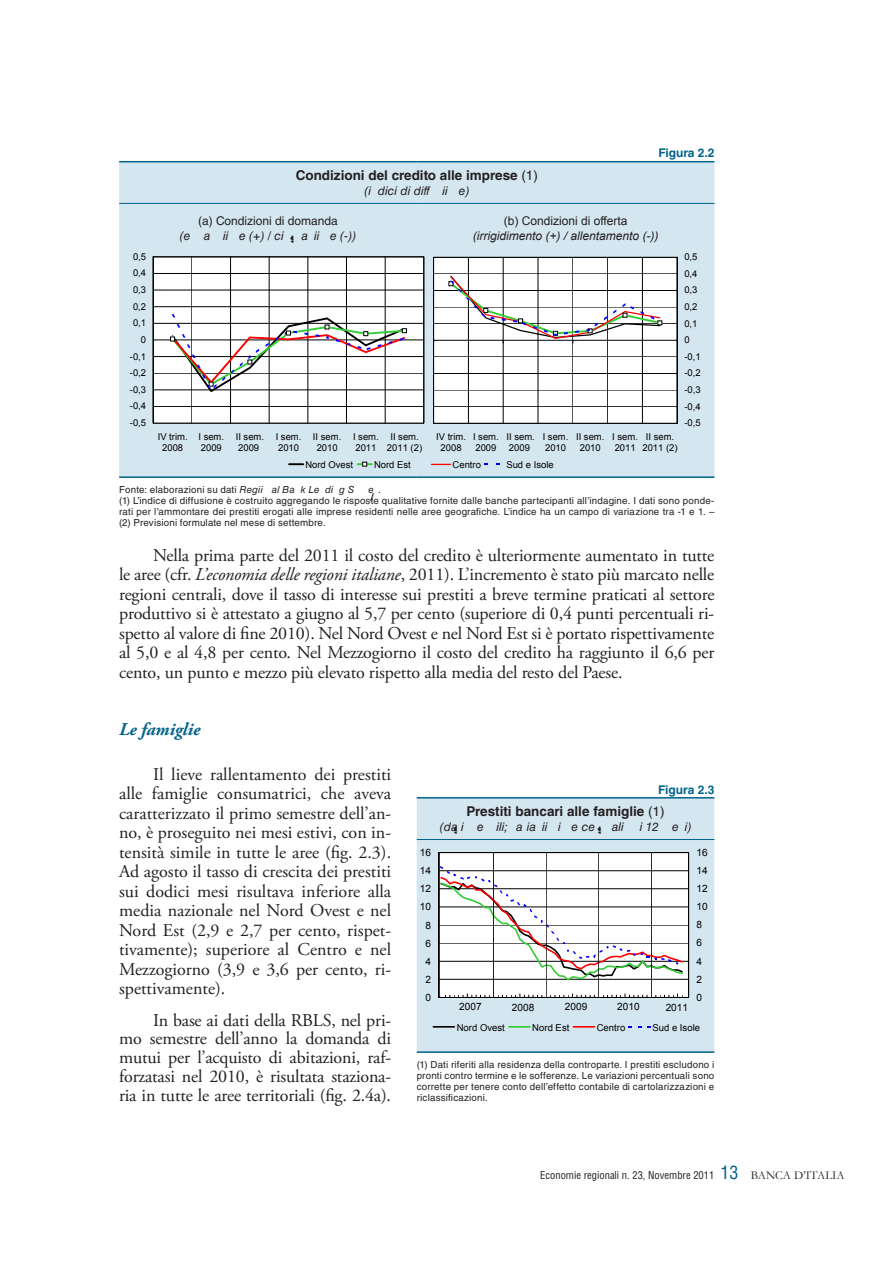
<style>
.page{position:relative;width:893px;height:1263px;background:#fff}
.page>*{position:absolute;margin:0;border:0;box-sizing:border-box;transform-origin:0 0}
.t1{font:18px/19.5px "Adobe Garamond Pro";letter-spacing:-.01em;color:#231f20;text-align:justify}
.t2{font:italic 700 18px "Adobe Garamond Pro";color:#00638a}
.t3{font:700 13.5px "Helvetica LT Std";color:#231f20}
.t4{font:italic 12px "Helvetica LT Std";color:#231f20}
.t5{font:italic 12px "Arial";color:#231f20}
.t6{font:12px "Helvetica LT Std";color:#231f20}
.t7{font:12px "Arial";color:#231f20}
.t8{font:700 12px "Helvetica LT Std";color:#00638a}
.t9{font:condensed 10.5px "Helvetica LT Std";color:#231f20}
.t10{font:10.05px "Arial";color:#000}
.t11{font:9.75px/11.2px "Helvetica LT Std";letter-spacing:.02em;color:#231f20}
.t12{font:9.6px "Arial";color:#000}
.t13{font:9.45px/11.6px "Arial";color:#000}
.s1{font-weight:400}
.s2{font-style:italic}
.s3{font-size:18px;color:#00638a}
.s4{font-family:"Garamond";font-stretch:normal;font-size:12px}
</style>
<div class="page">
<div style="left:119px;top:162px;width:595px;height:314px;background:#d4e6ef"></div>
<hr style="left:119px;top:161px;width:298px;height:1px;background:#00638a">
<hr style="left:417px;top:161px;width:297px;height:1px;background:#00638a">
<hr style="left:119px;top:476px;width:298px;height:2px;background:#00638a">
<hr style="left:417px;top:476px;width:297px;height:2px;background:#00638a">
<hr style="left:119px;top:203px;width:298px;height:1px;background:#00638a">
<hr style="left:417px;top:203px;width:297px;height:1px;background:#00638a">
<hr style="left:434px;top:423px;width:243px;height:1px;background:#000">
<hr style="left:677px;top:257px;width:1px;height:166px;background:#000">
<svg style="left:433px;top:257px;width:244px;height:166px"></svg>
<svg style="left:431px;top:464px;width:19px;height:1px"></svg>
<hr style="left:153px;top:423px;width:271px;height:1px;background:#000">
<svg style="left:153px;top:257px;width:271px;height:166px"></svg>
<svg style="left:289px;top:463px;width:14px;height:2px"></svg>
<svg style="left:358px;top:462px;width:14px;height:4px"></svg>
<div style="left:417px;top:798px;width:297px;height:253px;background:#d4e6ef"></div>
<hr style="left:417px;top:797px;width:297px;height:1px;background:#00638a">
<hr style="left:417px;top:1051px;width:297px;height:2px;background:#00638a">
<hr style="left:417px;top:839px;width:297px;height:1px;background:#00638a">
<svg style="left:439px;top:852px;width:250px;height:146px"></svg>
<svg style="left:433px;top:1026px;width:21px;height:1px"></svg>
<svg style="left:509px;top:1026px;width:21px;height:1px"></svg>
<svg style="left:573px;top:1026px;width:21px;height:1px"></svg>
<p class="t8" style="left:658px;top:146px;width:58px">Figura 2.2</p>
<p class="t3" style="left:296px;top:167px;width:244px">Condizioni del credito alle imprese <span class="s1">(1)</span></p>
<p class="t4" style="left:364px;top:184px;width:106px">(indici di diffusione)</p>
<p class="t6" style="left:198px;top:214px;width:141px">(a) Condizioni di domanda</p>
<p class="t4" style="left:180px;top:229px;width:178px">(espansione (+) / contrazione (-))</p>
<p class="t7" style="left:504px;top:213px;width:125px">(b) Condizioni di offerta</p>
<p class="t5" style="left:473px;top:228px;width:187px">(irrigidimento (+) / allentamento (-))</p>
<p class="t13" style="left:133px;top:251px;width:15px">0,5</p>
<p class="t13" style="left:684px;top:251px;width:15px">0,5</p>
<p class="t13" style="left:133px;top:267px;width:15px">0,4</p>
<p class="t13" style="left:684px;top:268px;width:15px">0,4</p>
<p class="t13" style="left:133px;top:284px;width:15px">0,3</p>
<p class="t13" style="left:684px;top:284px;width:15px">0,3</p>
<p class="t13" style="left:133px;top:301px;width:15px">0,2</p>
<p class="t13" style="left:684px;top:301px;width:15px">0,2</p>
<p class="t13" style="left:133px;top:317px;width:15px">0,1</p>
<p class="t13" style="left:684px;top:318px;width:15px">0,1</p>
<p class="t13" style="left:141px;top:334px;width:7px">0</p>
<p class="t13" style="left:684px;top:334px;width:7px">0</p>
<p class="t13" style="left:130px;top:350px;width:18px">-0,1</p>
<p class="t13" style="left:684px;top:351px;width:18px">-0,1</p>
<p class="t13" style="left:130px;top:367px;width:18px">-0,2</p>
<p class="t13" style="left:684px;top:367px;width:18px">-0,2</p>
<p class="t13" style="left:130px;top:384px;width:18px">-0,3</p>
<p class="t13" style="left:684px;top:384px;width:18px">-0,3</p>
<p class="t13" style="left:130px;top:400px;width:18px">-0,4</p>
<p class="t13" style="left:684px;top:401px;width:18px">-0,4</p>
<p class="t13" style="left:130px;top:417px;width:18px">-0,5</p>
<p class="t13" style="left:684px;top:417px;width:18px">-0,5</p>
<p class="t13" style="left:158px;top:431px;width:31px;text-align:center">IV trim.<br>2008</p>
<p class="t13" style="left:198px;top:431px;width:27px">I sem.<br>2009</p>
<p class="t13" style="left:236px;top:431px;width:30px">II sem.<br>2009</p>
<p class="t13" style="left:276px;top:431px;width:27px">I sem.<br>2010</p>
<p class="t13" style="left:313px;top:431px;width:30px;text-align:center">II sem.<br>2010</p>
<p class="t13" style="left:353px;top:431px;width:27px">I sem.<br>2011</p>
<p class="t13" style="left:387px;top:431px;width:37px;text-align:center">II sem.<br>2011 (2)</p>
<p class="t13" style="left:305px;top:459px;width:49px">Nord Ovest</p>
<p class="t13" style="left:374px;top:459px;width:38px">Nord Est</p>
<p class="t11" style="left:119px;top:484px;width:597px">Fonte: elaborazioni su dati <span class="s2">Regional Bank Lending Survey</span>.<br>(1) L’indice di diffusione è costruito aggregando le risposte qualitative fornite dalle banche partecipanti all’indagine. I dati sono ponde&shy;rati per l’ammontare dei prestiti erogati alle imprese residenti nelle aree geografiche. L’indice ha un campo di variazione tra -1 e 1. – (2) Previsioni formulate nel mese di settembre.</p>
<p class="t13" style="left:436px;top:431px;width:31px;text-align:center">IV trim.<br>2008</p>
<p class="t13" style="left:473px;top:431px;width:27px">I sem.<br>2009</p>
<p class="t13" style="left:506px;top:431px;width:30px">II sem.<br>2009</p>
<p class="t13" style="left:543px;top:431px;width:27px">I sem.<br>2010</p>
<p class="t13" style="left:576px;top:431px;width:30px;text-align:center">II sem.<br>2010</p>
<p class="t13" style="left:612px;top:431px;width:27px">I sem.<br>2011</p>
<p class="t13" style="left:642px;top:431px;width:37px;text-align:center">II sem.<br>2011 (2)</p>
<p class="t13" style="left:453px;top:459px;width:30px">Centro</p>
<p class="t13" style="left:506px;top:459px;width:49px">Sud e Isole</p>
<p class="t1" style="left:119px;top:546px;width:597px;text-indent:34px">Nella prima parte del 2011 il costo del credito è ulteriormente aumentato in tutte le aree (cfr. <span class="s2">L’economia delle regioni italiane</span>, 2011). L’incremento è stato più marcato nelle regioni centrali, dove il tasso di interesse sui prestiti a breve termine praticati al settore produttivo si è attestato a giugno al 5,7 per cento (superiore di 0,4 punti percentuali ri&shy;spetto al valore di fine 2010). Nel Nord Ovest e nel Nord Est si è portato rispettivamente al 5,0 e al 4,8 per cento. Nel Mezzogiorno il costo del credito ha raggiunto il 6,6 per cento, un punto e mezzo più elevato rispetto alla media del resto del Paese.</p>
<p class="t2" style="left:119px;top:718px;width:83px">Le famiglie</p>
<p class="t1" style="left:119px;top:765px;width:274px;text-indent:34px">Il lieve rallentamento dei prestiti alle famiglie consumatrici, che aveva caratterizzato il primo semestre dell’an&shy;no, è proseguito nei mesi estivi, con in&shy;tensità simile in tutte le aree (fig. 2.3).<br>Ad agosto il tasso di crescita dei prestiti sui dodici mesi risultava inferiore alla media nazionale nel Nord Ovest e nel Nord Est (2,9 e 2,7 per cento, rispet&shy;tivamente); superiore al Centro e nel Mezzogiorno (3,9 e 3,6 per cento, ri&shy;spettivamente).</p>
<p class="t1" style="left:119px;top:1011px;width:274px;line-height:18.8px;text-indent:34px">In base ai dati della RBLS, nel pri&shy;mo semestre dell’anno la domanda di mutui per l’acquisto di abitazioni, raf&shy;forzatasi nel 2010, è risultata staziona&shy;ria in tutte le aree territoriali (fig. 2.4a).</p>
<p class="t8" style="left:658px;top:782px;width:58px">Figura 2.3</p>
<p class="t3" style="left:466px;top:803px;width:200px">Prestiti bancari alle famiglie <span class="s1">(1)</span></p>
<p class="t4" style="left:440px;top:820px;width:253px">(dati mensili; variazioni percentuali sui 12 mesi)</p>
<p class="t10" style="left:696px;top:846px;width:13px">16</p>
<p class="t10" style="left:420px;top:846px;width:13px">16</p>
<p class="t10" style="left:696px;top:864px;width:13px">14</p>
<p class="t10" style="left:420px;top:864px;width:13px">14</p>
<p class="t10" style="left:696px;top:882px;width:13px">12</p>
<p class="t10" style="left:420px;top:882px;width:13px">12</p>
<p class="t10" style="left:696px;top:900px;width:13px">10</p>
<p class="t10" style="left:420px;top:900px;width:13px">10</p>
<p class="t10" style="left:696px;top:918px;width:7px">8</p>
<p class="t10" style="left:425px;top:918px;width:7px">8</p>
<p class="t10" style="left:696px;top:936px;width:7px">6</p>
<p class="t10" style="left:425px;top:936px;width:7px">6</p>
<p class="t10" style="left:696px;top:954px;width:7px">4</p>
<p class="t10" style="left:425px;top:954px;width:7px">4</p>
<p class="t10" style="left:696px;top:972px;width:7px">2</p>
<p class="t10" style="left:425px;top:972px;width:7px">2</p>
<p class="t10" style="left:696px;top:991px;width:7px">0</p>
<p class="t10" style="left:425px;top:991px;width:7px">0</p>
<p class="t10" style="left:459px;top:999px;width:24px">2007</p>
<p class="t10" style="left:512px;top:1001px;width:24px">2008</p>
<p class="t10" style="left:565px;top:999px;width:24px">2009</p>
<p class="t10" style="left:617px;top:1000px;width:24px">2010</p>
<p class="t10" style="left:666px;top:1001px;width:24px">2011</p>
<p class="t12" style="left:457px;top:1021px;width:50px">Nord Ovest</p>
<p class="t12" style="left:532px;top:1021px;width:39px">Nord Est</p>
<p class="t12" style="left:597px;top:1021px;width:30px">Centro</p>
<p class="t12" style="left:652px;top:1021px;width:49px">Sud e Isole</p>
<p class="t11" style="left:417px;top:1058px;width:299px;text-align:justify">(1) Dati riferiti alla residenza della controparte. I prestiti escludono i pronti contro termine e le sofferenze. Le variazioni percentuali sono corrette per tenere conto dell’effetto contabile di cartolarizzazioni e riclassificazioni.</p>
<p class="t9" style="left:540px;top:1168px;width:306px">Economie regionali n. 23, Novembre 2011 <span class="s3">13</span> <span class="s4">BANCA D’ITALIA</span></p>
</div>
